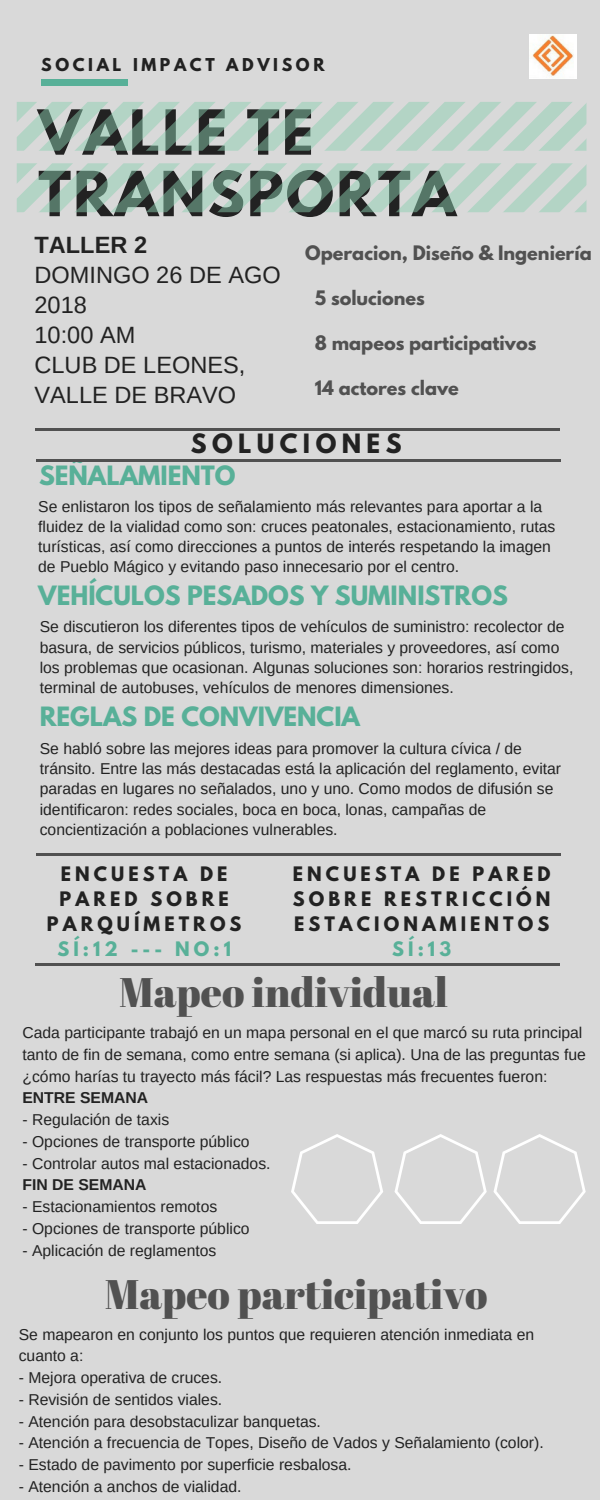
<style>
.page{position:relative;width:600px;height:1500px;background:#d9d9d9}
.page>*{position:absolute;margin:0;border:0;box-sizing:border-box;transform-origin:0 0}
.t1{font:700 55px/61.5px "League Spartan";letter-spacing:.04em;color:#222}
.t2{font:41.3px "Abril Fatface";color:#515151}
.t3{font:700 23.6px "League Spartan";color:#58b098}
.t4{font:23.6px/30px "Arimo";color:#222}
.t5{font:700 23.6px "League Spartan";letter-spacing:.23em;color:#222}
.t6{font:700 23.6px "Arimo";color:#222}
.t7{font:700 17.7px/24.8px "League Spartan";letter-spacing:.23em;color:#222;text-align:center}
.t8{font:700 17.7px "League Spartan";color:#515151}
.t9{font:700 17.7px "League Spartan";letter-spacing:.23em;color:#58b098}
.t10{font:15.7px/20.2px "Arimo";color:#222}
.t11{font:700 15.7px "Arimo";color:#222}
.t12{font:700 15.7px "League Spartan";letter-spacing:.23em;color:#222}
</style>
<div class="page">
<div style="left:41px;top:79px;width:86px;height:7px;background:#58b098"></div>
<hr style="left:36px;top:460px;width:525px;height:2px;background:#515151">
<hr style="left:35px;top:428px;width:524px;height:2px;background:#515151">
<hr style="left:35px;top:963px;width:524px;height:2px;background:#515151">
<hr style="left:36px;top:854px;width:525px;height:2px;background:#515151">
<img style="left:530px;top:34px;width:47px;height:45px">
<svg style="left:17px;top:163px;width:570px;height:49px"></svg>
<svg style="left:17px;top:102px;width:570px;height:49px"></svg>
<svg style="left:291px;top:1134px;width:92px;height:90px"></svg>
<svg style="left:395px;top:1134px;width:92px;height:90px"></svg>
<svg style="left:494px;top:1134px;width:92px;height:90px"></svg>
<p class="t12" style="left:41px;top:56px;width:285px">SOCIAL IMPACT ADVISOR</p>
<h1 class="t1" style="left:38px;top:109px;width:419px">VALLE TE<br>TRANSPORTA</h1>
<h3 class="t6" style="left:34px;top:232px;width:114px">TALLER 2</h3>
<h3 class="t4" style="left:34px;top:260px;width:248px">DOMINGO 26 DE AGO<br>2018<br>10:00 AM<br>CLUB DE LEONES,<br>VALLE DE BRAVO</h3>
<p class="t8" style="left:305px;top:244px;width:288px">Operacion, Diseño &amp; Ingeniería</p>
<p class="t8" style="left:315px;top:289px;width:112px">5 soluciones</p>
<p class="t8" style="left:315px;top:334px;width:223px">8 mapeos participativos</p>
<p class="t8" style="left:315px;top:379px;width:146px">14 actores clave</p>
<h3 class="t5" style="left:191px;top:432px;width:212px">SOLUCIONES</h3>
<h3 class="t3" style="left:39px;top:464px;width:198px">SEÑALAMIENTO</h3>
<p class="t10" style="left:38px;top:496px;width:519px">Se enlistaron los tipos de señalamiento más relevantes para aportar a la fluidez de la vialidad como son: cruces peatonales, estacionamiento, rutas turísticas, así como direcciones a puntos de interés respetando la imagen de Pueblo Mágico y evitando paso innecesario por el centro.</p>
<h3 class="t3" style="left:38px;top:583px;width:471px">VEHÍCULOS PESADOS Y SUMINISTROS</h3>
<p class="t10" style="left:40px;top:617px;width:535px">Se discutieron los diferentes tipos de vehículos de suministro: recolector de basura, de servicios públicos, turismo, materiales y proveedores, así como los problemas que ocasionan. Algunas soluciones son: horarios restringidos, terminal de autobuses, vehículos de menores dimensiones.</p>
<h3 class="t3" style="left:40px;top:705px;width:322px">REGLAS DE CONVIVENCIA</h3>
<p class="t10" style="left:40px;top:738px;width:523px">Se habló sobre las mejores ideas para promover la cultura cívica / de tránsito. Entre las más destacadas está la aplicación del reglamento, evitar paradas en lugares no señalados, uno y uno. Como modos de difusión se identificaron: redes sociales, boca en boca, lonas, campañas de concientización a poblaciones vulnerables.</p>
<p class="t7" style="left:47px;top:864px;width:196px">ENCUESTA DE<br>PARED SOBRE<br>PARQUÍMETROS</p>
<p class="t9" style="left:57px;top:940px;width:175px">SÍ:12 --- NO:1</p>
<p class="t7" style="left:293px;top:864px;width:259px;text-align:justify">ENCUESTA DE PARED SOBRE RESTRICCIÓN ESTACIONAMIENTOS</p>
<p class="t9" style="left:392px;top:940px;width:60px">SÍ:13</p>
<h2 class="t2" style="left:119px;top:964px;width:330px">Mapeo individual</h2>
<p class="t10" style="left:22px;top:1022px;width:565px;line-height:21.8px">Cada participante trabajó en un mapa personal en el que marcó su ruta principal tanto de fin de semana, como entre semana (si aplica). Una de las preguntas fue ¿cómo harías tu trayecto más fácil? Las respuestas más frecuentes fueron:</p>
<p class="t11" style="left:22px;top:1089px;width:127px">ENTRE SEMANA</p>
<p class="t10" style="left:22px;top:1109px;width:148px">- Regulación de taxis</p>
<p class="t10" style="left:22px;top:1131px;width:229px">- Opciones de transporte público</p>
<p class="t10" style="left:22px;top:1153px;width:250px">- Controlar autos mal estacionados.</p>
<p class="t11" style="left:22px;top:1176px;width:125px">FIN DE SEMANA</p>
<p class="t10" style="left:22px;top:1196px;width:196px">- Estacionamientos remotos</p>
<p class="t10" style="left:22px;top:1218px;width:229px">- Opciones de transporte público</p>
<p class="t10" style="left:22px;top:1240px;width:195px">- Aplicación de reglamentos</p>
<h2 class="t2" style="left:105px;top:1265px;width:384px">Mapeo participativo</h2>
<p class="t10" style="left:19px;top:1323px;width:517px;line-height:21.8px">Se mapearon en conjunto los puntos que requieren atención inmediata en cuanto a:</p>
<p class="t10" style="left:19px;top:1367px;width:205px">- Mejora operativa de cruces.</p>
<p class="t10" style="left:19px;top:1389px;width:205px">- Revisión de sentidos viales.</p>
<p class="t10" style="left:19px;top:1411px;width:304px">- Atención para desobstaculizar banquetas.</p>
<p class="t10" style="left:19px;top:1433px;width:526px">- Atención a frecuencia de Topes, Diseño de Vados y Señalamiento (color).</p>
<p class="t10" style="left:19px;top:1454px;width:334px">- Estado de pavimento por superficie resbalosa.</p>
<p class="t10" style="left:19px;top:1476px;width:224px">- Atención a anchos de vialidad.</p>
</div>
